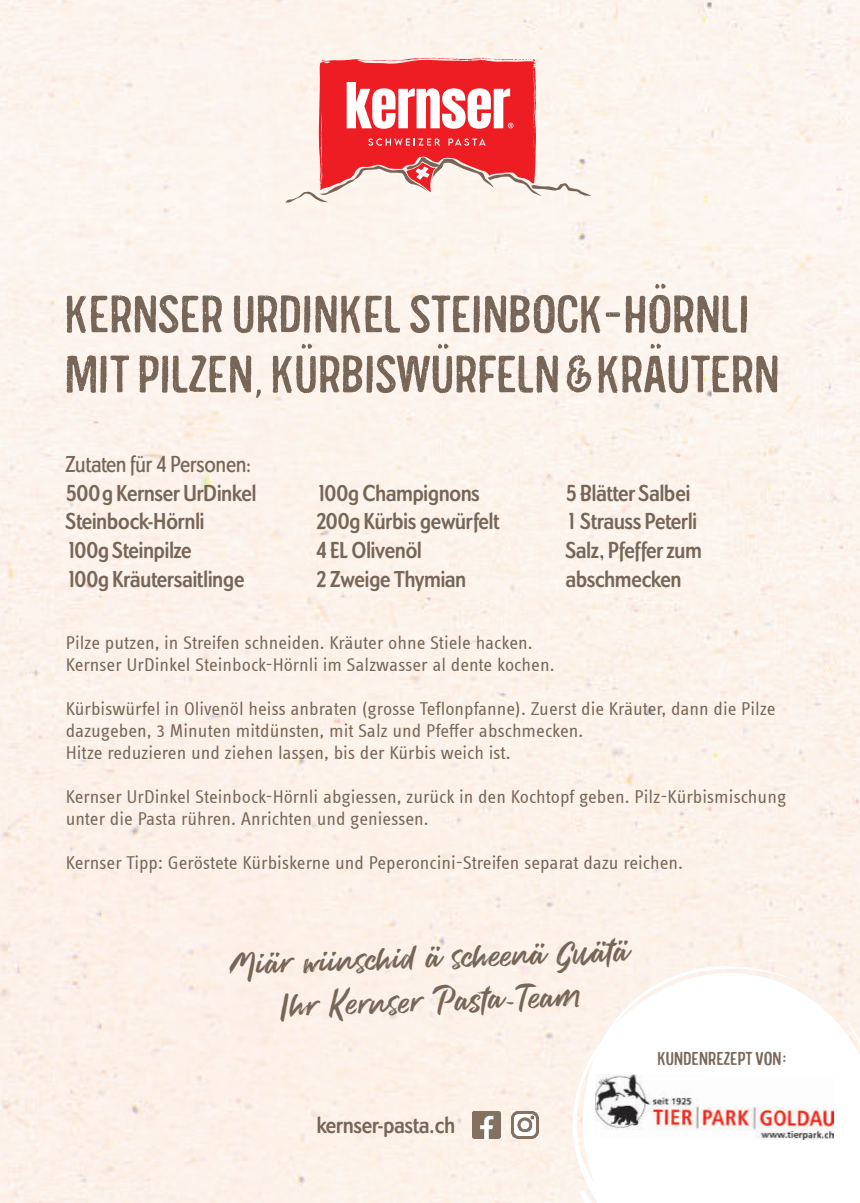
<style>
.page{position:relative;width:860px;height:1203px;background:#fcf3eb}
.page>*{position:absolute;margin:0;border:0;box-sizing:border-box;transform-origin:0 0}
.t1{font:62px/60px "South Route Sans";letter-spacing:.01em;color:#776658}
.t2{font:43.2px/43.2px "Brush Marker";color:#776658;text-align:center}
.t3{font:700 condensed 24px/28.8px "Dundee";color:#776658}
.t4{font:500 condensed 24px "Dundee";color:#776658}
.t5{font:22px "South Route Sans";letter-spacing:.01em;color:#776658}
.t6{font:19px/22px "Info Text Offc Pro";color:#776658}
</style>
<div class="page">
<svg style="left:285px;top:57px;width:306px;height:146px"></svg>
<img style="left:473px;top:1111px;width:27px;height:27px">
<img style="left:511px;top:1111px;width:28px;height:27px">
<svg style="left:568px;top:966px;width:292px;height:237px"></svg>
<img style="left:594px;top:1074px;width:240px;height:66px">
<h1 class="t1" style="left:66px;top:279px;width:716px">KERNSER URDINKEL STEINBOCK-HÖRNLI<br>MIT PILZEN, KÜRBISWÜRFELN &amp; KRÄUTERN</h1>
<p class="t4" style="left:66px;top:450px;width:187px">Zutaten für 4 Personen:</p>
<p class="t3" style="left:66px;top:478px;width:192px">500g Kernser UrDinkel<br>Steinbock-Hörnli<br>100g Steinpilze<br>100g Kräutersaitlinge</p>
<p class="t3" style="left:316px;top:478px;width:185px">100g Champignons<br>200g Kürbis gewürfelt<br>4 EL Olivenöl<br>2 Zweige Thymian</p>
<p class="t3" style="left:566px;top:478px;width:137px">5 Blätter Salbei<br>1 Strauss Peterli<br>Salz, Pfeffer zum abschmecken</p>
<p class="t6" style="left:66px;top:631px;width:490px">Pilze putzen, in Streifen schneiden. Kräuter ohne Stiele hacken.<br>Kernser UrDinkel Steinbock-Hörnli im Salzwasser al dente kochen.</p>
<p class="t6" style="left:66px;top:697px;width:711px">Kürbiswürfel in Olivenöl heiss anbraten (grosse Teflonpfanne). Zuerst die Kräuter, dann die Pilze dazugeben, 3 Minuten mitdünsten, mit Salz und Pfeffer abschmecken.<br>Hitze reduzieren und ziehen lassen, bis der Kürbis weich ist.</p>
<p class="t6" style="left:66px;top:785px;width:722px">Kernser UrDinkel Steinbock-Hörnli abgiessen, zurück in den Kochtopf geben. Pilz-Kürbismischung unter die Pasta rühren. Anrichten und geniessen.</p>
<p class="t6" style="left:66px;top:851px;width:619px">Kernser Tipp: Geröstete Kürbiskerne und Peperoncini-Streifen separat dazu reichen.</p>
<h2 class="t2" style="left:229px;top:947px;width:401px;rotate:-2deg">Miär wiinschid ä scheenä Guätä<br>Ihr Kernser Pasta-Team</h2>
<p class="t3" style="left:317px;top:1110px;width:140px">kernser-pasta.ch</p>
<p class="t5" style="left:658px;top:1045px;width:130px">KUNDENREZEPT VON:</p>
</div>
